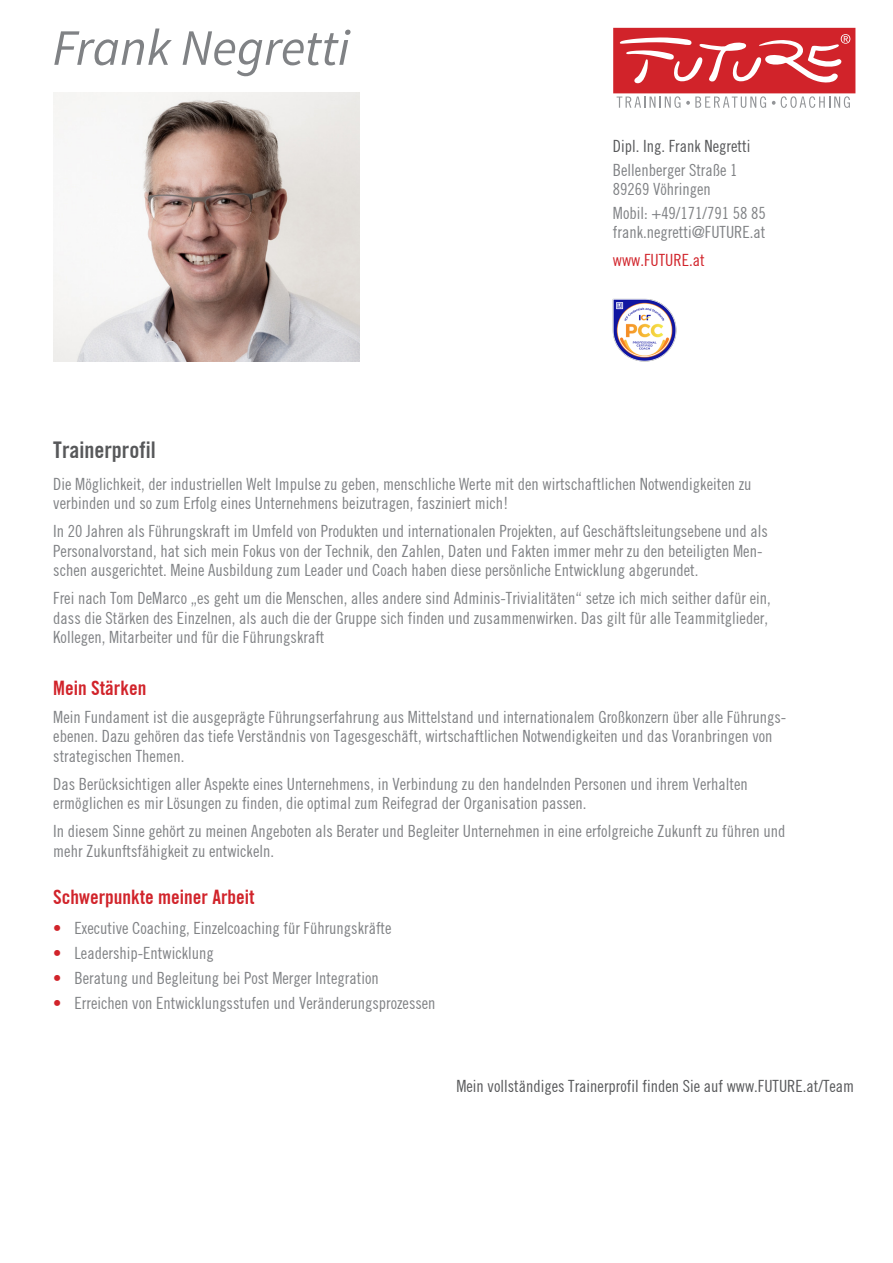
<style>
.page{position:relative;width:893px;height:1263px;background:#fff}
.page>*{position:absolute;margin:0;border:0;box-sizing:border-box;transform-origin:0 0}
.t1{font:italic 51px "Source Sans Pro";color:#808285}
.t2{font:700 22.5px "Future";color:#57585a}
.Text{font:700 19.5px "Future";color:#d1232a}
.Text-2{font:16.5px/19.5px "Future";color:#808285}
.Text-3{font:16.5px "Future";color:#57585a}
.t3{font:16.5px "Future";color:#d1232a}
.s1{color:#d1232a}
</style>
<div class="page">
<img style="left:53px;top:93px;width:306px;height:268px">
<img style="left:613px;top:298px;width:63px;height:63px">
<svg style="left:613px;top:28px;width:242px;height:80px"></svg>
<p class="t1" style="left:53px;top:16px;width:299px">Frank Negretti</p>
<p class="Text-3" style="left:613px;top:136px;width:139px">Dipl. Ing. Frank Negretti</p>
<p class="Text-2" style="left:613px;top:160px;width:126px">Bellenberger Straße 1</p>
<p class="Text-2" style="left:613px;top:179px;width:100px">89269 Vöhringen</p>
<p class="Text-2" style="left:613px;top:203px;width:154px">Mobil: +49/171/791 58 85</p>
<p class="Text-2" style="left:613px;top:222px;width:154px">frank.negretti@FUTURE.at</p>
<p class="t3" style="left:613px;top:251px;width:93px">www.FUTURE.at</p>
<p class="t2" style="left:53px;top:436px;width:104px">Trainerprofil</p>
<p class="Text-2" style="left:53px;top:474px;width:700px">Die Möglichkeit, der industriellen Welt Impulse zu geben, menschliche Werte mit den wirtschaftlichen Notwendigkeiten zu verbinden und so zum Erfolg eines Unternehmens beizutragen, fasziniert mich!</p>
<p class="Text-2" style="left:53px;top:522px;width:716px">In 20 Jahren als Führungskraft im Umfeld von Produkten und internationalen Projekten, auf Geschäftsleitungsebene und als<br>Personalvorstand, hat sich mein Fokus von der Technik, den Zahlen, Daten und Fakten immer mehr zu den beteiligten Men&shy;schen ausgerichtet. Meine Ausbildung zum Leader und Coach haben diese persönliche Entwicklung abgerundet.</p>
<p class="Text-2" style="left:53px;top:589px;width:719px">Frei nach Tom DeMarco „es geht um die Menschen, alles andere sind Adminis-Trivialitäten“ setze ich mich seither dafür ein, dass die Stärken des Einzelnen, als auch die der Gruppe sich finden und zusammenwirken. Das gilt für alle Teammitglieder,<br>Kollegen, Mitarbeiter und für die Führungskraft</p>
<p class="Text" style="left:53px;top:676px;width:95px">Mein Stärken</p>
<p class="Text-2" style="left:53px;top:707px;width:734px">Mein Fundament ist die ausgeprägte Führungserfahrung aus Mittelstand und internationalem Großkonzern über alle Führungs&shy;ebenen. Dazu gehören das tiefe Verständnis von Tagesgeschäft, wirtschaftlichen Notwendigkeiten und das Voranbringen von strategischen Themen.</p>
<p class="Text-2" style="left:53px;top:774px;width:696px">Das Berücksichtigen aller Aspekte eines Unternehmens, in Verbindung zu den handelnden Personen und ihrem Verhalten ermöglichen es mir Lösungen zu finden, die optimal zum Reifegrad der Organisation passen.</p>
<p class="Text-2" style="left:53px;top:821px;width:734px">In diesem Sinne gehört zu meinen Angeboten als Berater und Begleiter Unternehmen in eine erfolgreiche Zukunft zu führen und mehr Zukunftsfähigkeit zu entwickeln.</p>
<p class="Text" style="left:53px;top:885px;width:203px">Schwerpunkte meiner Arbeit</p>
<p class="Text-2" style="left:53px;top:918px;width:340px"><span class="s1">•</span> Executive Coaching, Einzelcoaching für Führungskräfte</p>
<p class="Text-2" style="left:53px;top:943px;width:162px"><span class="s1">•</span> Leadership-Entwicklung</p>
<p class="Text-2" style="left:53px;top:968px;width:327px"><span class="s1">•</span> Beratung und Begleitung bei Post Merger Integration</p>
<p class="Text-2" style="left:53px;top:993px;width:384px"><span class="s1">•</span> Erreichen von Entwicklungsstufen und Veränderungsprozessen</p>
<p class="Text-3" style="left:456px;top:1077px;width:399px">Mein vollständiges Trainerprofil finden Sie auf www.FUTURE.at/Team</p>
</div>
